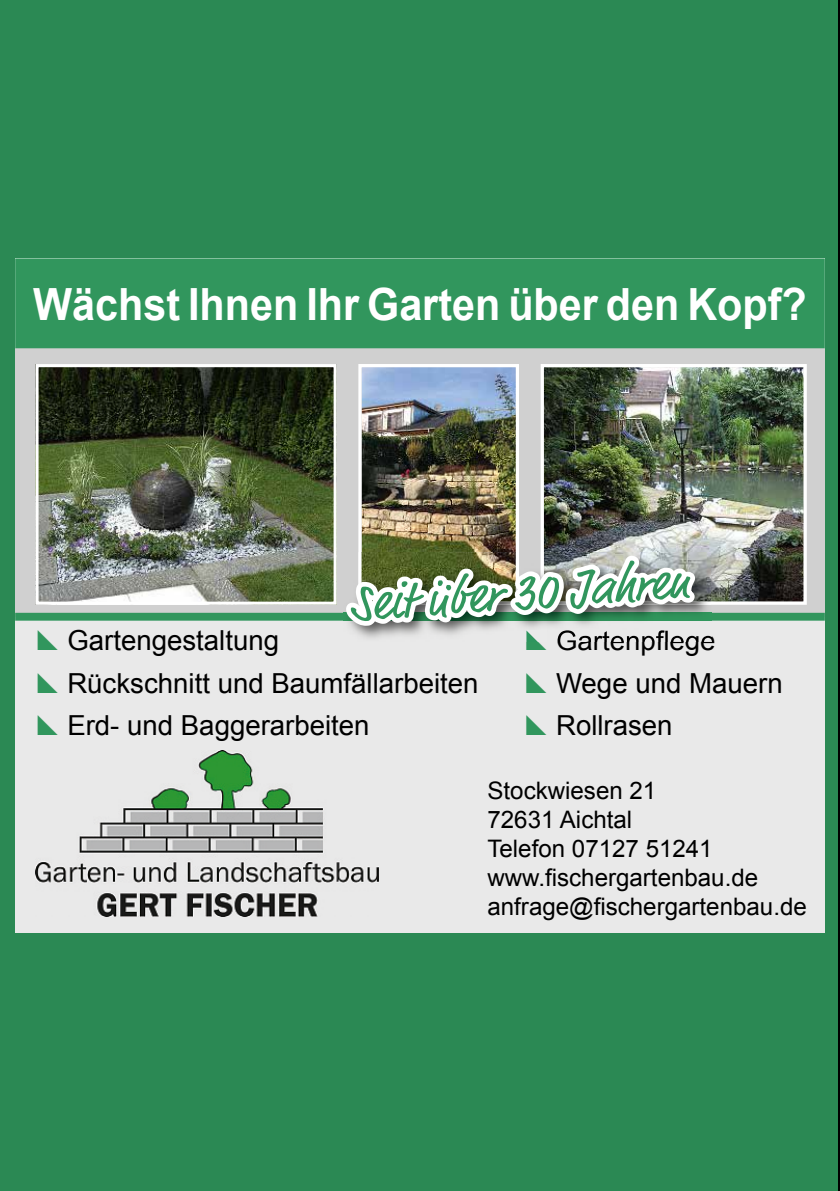
<style>
.page{position:relative;width:840px;height:1191px;background:#fff}
.page>*{position:absolute;margin:0;border:0;box-sizing:border-box;transform-origin:0 0}
.t1{font:50.4px "Market";color:#31965d}
.t2{font:700 44.4px "Arial";color:#fff;scale:.93 1}
.t3{font:27.6px "Arial";color:#000}
.t4{font:24px/29px "Arial";color:#000}
</style>
<div class="page">
<div style="left:0;top:0;width:839px;height:1191px;background:#2b8954"></div>
<div style="left:15px;top:617px;width:809px;height:315px;background:#e9e9e9"></div>
<img style="left:35px;top:750px;width:343px;height:166px">
<img style="left:15px;top:258px;width:809px;height:362px">
<img style="left:703px;top:552px;width:7px;height:53px">
<img style="left:703px;top:635px;width:7px;height:7px">
<img style="left:338px;top:312px;width:365px;height:566px">
<h2 class="t2" style="left:33px;top:274px;width:832px">Wächst Ihnen Ihr Garten über den Kopf?</h2>
<h1 class="t1" style="left:347px;top:574px;width:341px;rotate:-4deg">Seit über 30 Jahren</h1>
<p class="t3" style="left:67px;top:622px;width:213px">Gartengestaltung</p>
<p class="t3" style="left:555px;top:622px;width:161px">Gartenpflege</p>
<p class="t3" style="left:67px;top:665px;width:412px">Rückschnitt und Baumfällarbeiten</p>
<p class="t3" style="left:555px;top:665px;width:228px">Wege und Mauern</p>
<p class="t3" style="left:67px;top:707px;width:303px">Erd- und Baggerarbeiten</p>
<p class="t3" style="left:555px;top:707px;width:118px">Rollrasen</p>
<p class="t4" style="left:487px;top:776px;width:321px">Stockwiesen 21<br>72631 Aichtal<br>Telefon 07127 51241 www.fischergartenbau.de anfrage@fischergartenbau.de</p>
</div>
